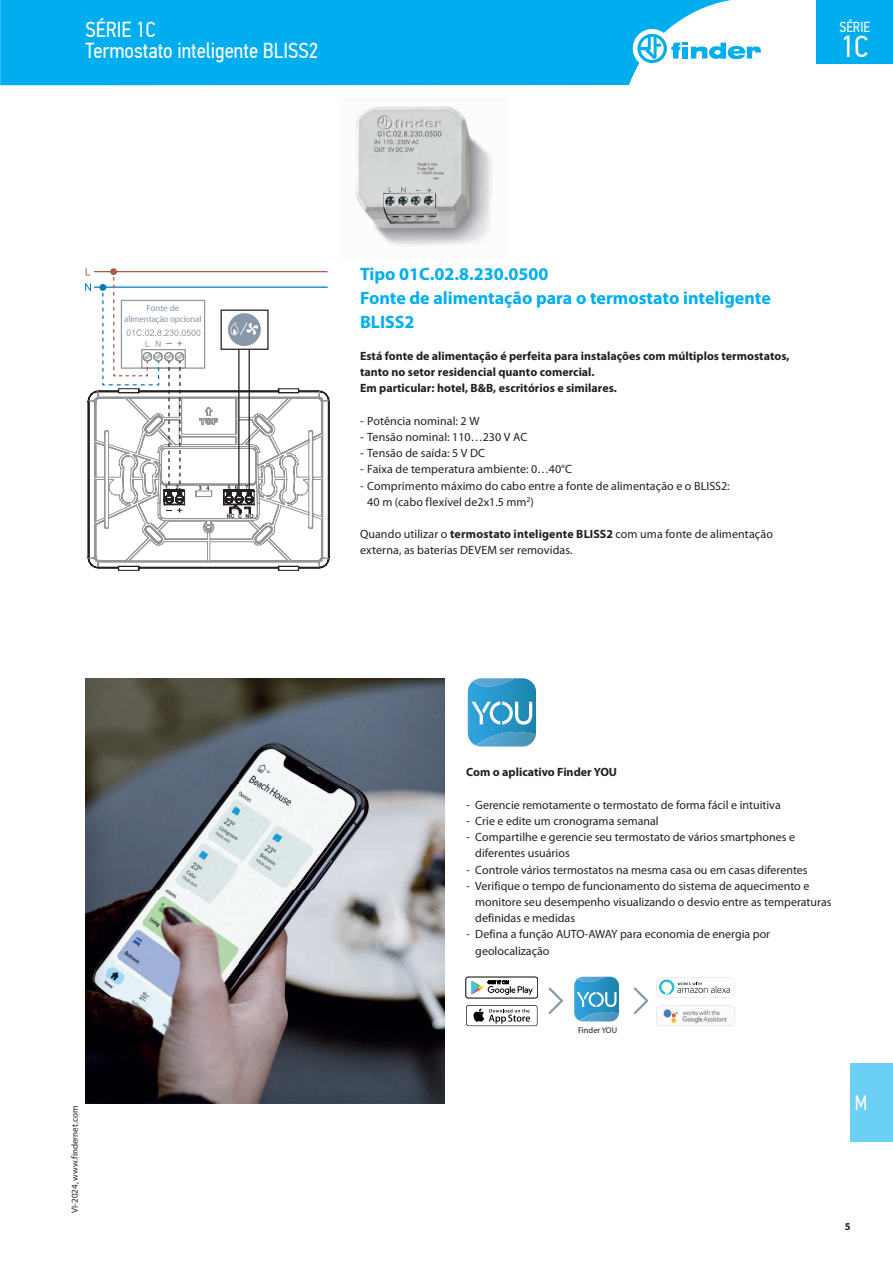
<style>
.page{position:relative;width:893px;height:1263px;background:#fff}
.page>*{position:absolute;margin:0;border:0;box-sizing:border-box;transform-origin:0 0}
.t1{font:30.3px "PF Din Text Cond Pro";color:#fff}
.t2{font:21.75px/21px "PF Din Text Cond Pro";color:#fff}
.t3{font:21px "PF Din Text Cond Pro";color:#fff;scale:.9 1}
.t4{font:700 18px/24px "Myriad Pro";color:#00aeef}
.t5{font:14.55px "PF Din Text Cond Pro";color:#fff}
.t6{font:12px/16.2px "Myriad Pro";color:#231f20}
.t7{font:700 12px/16.2px "Myriad Pro";color:#231f20}
.t8{font:700 10.5px "Myriad Pro";color:#231f20}
.t9{font:9px/10.5px "Myriad Pro";letter-spacing:-.02em;color:#8898a9;text-align:center}
.t10{font:9px "Myriad Pro";color:#231f20}
.t11{font:8.4px "Myriad Pro";color:#231f20}
.t12{font:700 5.55px "Arial";color:#231f20}
.s1{font-weight:700}
</style>
<div class="page">
<div style="left:850px;top:1063px;width:43px;height:79px;background:#6bcff6"></div>
<div style="left:0;top:0;width:731px;height:85px;background:#00aeef"></div>
<div style="left:633px;top:29px;width:38px;height:39px;background:#fff;border-radius:50%"></div>
<svg style="left:637px;top:34px;width:124px;height:29px"></svg>
<div style="left:816px;top:0;width:77px;height:64px;background:#00aeef"></div>
<img style="left:355px;top:106px;width:137px;height:140px">
<svg style="left:85px;top:268px;width:245px;height:303px"></svg>
<div style="left:221px;top:310px;width:48px;height:40px;border:1px solid #231f20"></div>
<img style="left:85px;top:678px;width:360px;height:425px">
<img style="left:468px;top:678px;width:68px;height:67px">
<svg style="left:472px;top:701px;width:60px;height:24px"></svg>
<img style="left:473px;top:678px;width:42px;height:8px">
<img style="left:475px;top:732px;width:60px;height:14px">
<svg style="left:656px;top:977px;width:78px;height:20px"></svg>
<svg style="left:656px;top:1006px;width:79px;height:20px"></svg>
<div style="left:466px;top:977px;width:72px;height:21px;border:1px solid #000001;border-radius:3px"></div>
<svg style="left:471px;top:980px;width:62px;height:15px"></svg>
<svg style="left:466px;top:1005px;width:71px;height:21px"></svg>
<svg style="left:548px;top:987px;width:15px;height:27px"></svg>
<svg style="left:634px;top:987px;width:14px;height:27px"></svg>
<img style="left:574px;top:979px;width:31px;height:6px">
<svg style="left:577px;top:992px;width:39px;height:15px"></svg>
<img style="left:577px;top:977px;width:28px;height:5px">
<img style="left:579px;top:1012px;width:35px;height:9px">
<h2 class="t2" style="left:85px;top:19px;width:235px">SÉRIE 1C<br>Termostato inteligente BLISS2</h2>
<p class="t5" style="left:839px;top:19px;width:32px">SÉRIE</p>
<h1 class="t1" style="left:841px;top:28px;width:29px">1C</h1>
<p class="t9" style="left:124px;top:303px;width:79px">Fonte de alimentação opcional</p>
<p class="t12" style="left:227px;top:512px;width:28px">NC C NO</p>
<h3 class="t4" style="left:360px;top:261px;width:412px">Tipo 01C.02.8.230.0500<br>Fonte de alimentação para o termostato inteligente<br>BLISS2</h3>
<p class="t7" style="left:360px;top:347px;width:431px">Está fonte de alimentação é perfeita para instalações com múltiplos termostatos, tanto no setor residencial quanto comercial.<br>Em particular: hotel, B&amp;B, escritórios e similares.</p>
<p class="t6" style="left:360px;top:412px;width:121px">- Potência nominal: 2 W</p>
<p class="t6" style="left:360px;top:429px;width:169px">- Tensão nominal: 110…230 V AC</p>
<p class="t6" style="left:360px;top:445px;width:127px">- Tensão de saída: 5 V DC</p>
<p class="t6" style="left:360px;top:461px;width:214px">- Faixa de temperatura ambiente: 0…40°C</p>
<p class="t6" style="left:367px;top:477px;width:364px;text-indent:-7px">- Comprimento máximo do cabo entre a fonte de alimentação e o BLISS2:<br>40 m (cabo flexível de2x1.5 mm<sup>2</sup>)</p>
<p class="t6" style="left:360px;top:526px;width:414px">Quando utilizar o <span class="s1">termostato inteligente BLISS2</span> com uma fonte de alimentação externa, as baterias DEVEM ser removidas.</p>
<p class="t10" style="left:69px;top:1213px;width:108px;rotate:-90deg">VI-2024, www.findernet.com</p>
<p class="t7" style="left:466px;top:764px;width:152px">Com o aplicativo Finder YOU</p>
<p class="t6" style="left:466px;top:796px;width:316px">- Gerencie remotamente o termostato de forma fácil e intuitiva</p>
<p class="t6" style="left:466px;top:813px;width:194px">- Crie e edite um cronograma semanal</p>
<p class="t6" style="left:475px;top:829px;width:321px;text-indent:-9px">- Compartilhe e gerencie seu termostato de vários smartphones e diferentes usuários</p>
<p class="t6" style="left:466px;top:861px;width:343px">- Controle vários termostatos na mesma casa ou em casas diferentes</p>
<p class="t6" style="left:475px;top:877px;width:358px;text-indent:-9px">- Verifique o tempo de funcionamento do sistema de aquecimento e monitore seu desempenho visualizando o desvio entre as temperaturas definidas e medidas</p>
<p class="t6" style="left:475px;top:926px;width:296px;text-indent:-9px">- Defina a função AUTO-AWAY para economia de energia por geolocalização</p>
<p class="t11" style="left:578px;top:1025px;width:41px">Finder YOU</p>
<h3 class="t3" style="left:855px;top:1091px;width:15px">M</h3>
<p class="t8" style="left:845px;top:1219px;width:7px">5</p>
</div>
